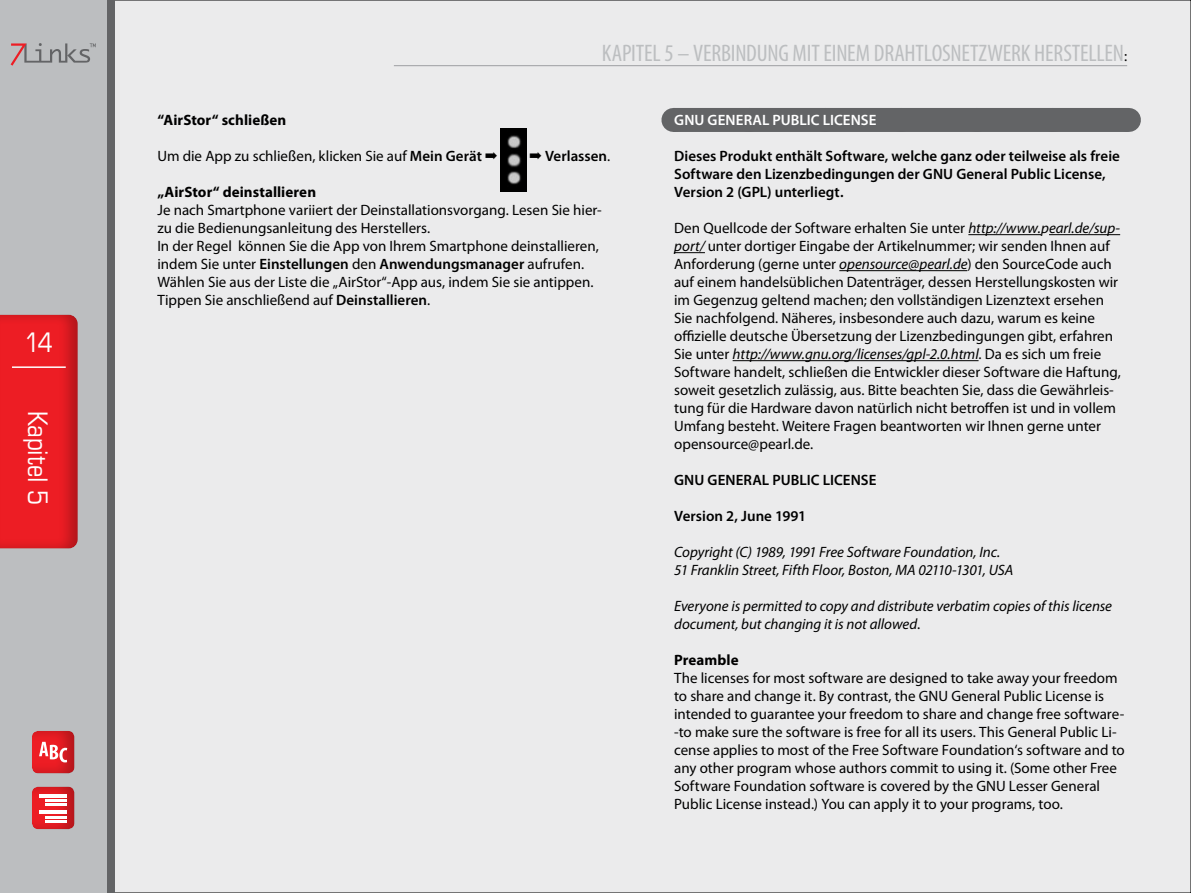
<style>
.page{position:relative;width:1191px;height:893px;background:#ebebec}
.page>*{position:absolute;margin:0;border:0;box-sizing:border-box;transform-origin:0 0}
.t1{font:condensed 27px "Eurostile";letter-spacing:-.01em;color:#fff}
.t2{font:condensed 24px "Myriad Pro";letter-spacing:-.005em;color:#bcbec0}
.t3{font:15px/18px "Myriad Pro";color:#000}
.t4{font:italic 15px/18px "Myriad Pro";letter-spacing:-.005em;color:#000}
.t5{font:600 15px/18px "Myriad Pro";color:#000}
.t6{font:700 15px "Myriad Pro";letter-spacing:.005em;color:#000}
.t7{font:600 15px "Myriad Pro";letter-spacing:.005em;color:#fff}
.s1{font-weight:600}
.s2{font-weight:400}
.s3{font-style:italic}
.s4{font-style:normal}
</style>
<div class="page">
<div style="left:34px;top:0;width:81px;height:893px;background:#636466"></div>
<div style="left:0;top:0;width:106px;height:893px;background:#bcbec0"></div>
<svg style="left:11px;top:43px;width:85px;height:23px"></svg>
<div style="left:0;top:315px;width:81px;height:235px;background:#000;opacity:.25"></div>
<hr style="left:12px;top:366px;width:54px;height:2px;background:#fff">
<div style="left:31px;top:730px;width:46px;height:45px;background:#000;opacity:.25"></div>
<svg style="left:39px;top:742px;width:28px;height:20px"></svg>
<div style="left:31px;top:786px;width:46px;height:43px;background:#000;opacity:.25"></div>
<hr style="left:39px;top:794px;width:28px;height:3px;background:#fff">
<hr style="left:39px;top:811px;width:28px;height:3px;background:#fff">
<hr style="left:45px;top:799px;width:22px;height:2px;background:#fff">
<hr style="left:45px;top:816px;width:22px;height:2px;background:#fff">
<hr style="left:45px;top:803px;width:22px;height:2px;background:#fff">
<hr style="left:45px;top:820px;width:22px;height:2px;background:#fff">
<hr style="left:394px;top:65px;width:733px;height:1px;background:#9d9fa2">
<img style="left:501px;top:128px;width:25px;height:64px">
<div style="left:673px;top:108px;width:455px;height:24px;background:#636466"></div>
<svg style="left:1128px;top:108px;width:1px;height:24px"></svg>
<hr style="left:968px;top:234px;width:73px;height:1px;background:#000">
<hr style="left:1049px;top:234px;width:71px;height:1px;background:#000">
<hr style="left:674px;top:252px;width:31px;height:1px;background:#000">
<hr style="left:839px;top:270px;width:128px;height:1px;background:#000">
<hr style="left:732px;top:360px;width:246px;height:1px;background:#000">
<h1 class="t1" style="left:25px;top:326px;width:30px">14</h1>
<h1 class="t1" style="left:54px;top:410px;width:96px;rotate:90deg">Kapitel 5</h1>
<h2 class="t2" style="left:602px;top:38px;width:20px">KAPITEL</h2>
<h2 class="t2" style="left:664px;top:38px;width:77px">5 – VERBINDUNG</h2>
<h2 class="t2" style="left:792px;top:38px;width:41px">MIT EINEM</h2>
<h2 class="t2" style="left:874px;top:38px;width:11px">DRAHTLOSNETZ</h2>
<h2 class="t2" style="left:987px;top:38px;width:57px">WERK HERSTELLEN</h2>
<p class="t3" style="left:1124px;top:47px;width:5px">:</p>
<p class="t6" style="left:157px;top:110px;width:130px">“AirStor“ schließen</p>
<p class="t3" style="left:157px;top:147px;width:342px">Um die App zu schließen, klicken Sie auf <span class="s1">Mein Gerät</span> ➡</p>
<p class="t5" style="left:529px;top:147px;width:82px">➡ Verlassen<span class="s2">.</span></p>
<p class="t6" style="left:157px;top:182px;width:160px">„AirStor“ deinstallieren</p>
<p class="t3" style="left:157px;top:201px;width:446px">Je nach Smartphone variiert der Deinstallationsvorgang. Lesen Sie hier&shy;zu die Bedienungsanleitung des Herstellers.<br>In der Regel können Sie die App von I hrem Smartphone deinstallieren, indem Sie unter <span class="s1">Einstellungen</span> den <span class="s1">Anwendungsmanager</span> aufrufen.<br>Wählen Sie aus der Liste die „AirStor“-App aus, indem Sie sie antippen.<br>Tippen Sie anschließend auf <span class="s1">Deinstallieren</span>.</p>
<p class="t7" style="left:674px;top:111px;width:204px">GNU GENERAL PUBLIC LICENSE</p>
<p class="t5" style="left:674px;top:147px;width:447px">Dieses Produkt enthält Software, welche ganz oder teilweise als freie<br>Software den Lizenzbedingungen der GNU General Public License,<br>Version 2 (GPL) unterliegt.</p>
<p class="t3" style="left:674px;top:219px;width:448px">Den Quellcode der Software erhalten Sie unter <span class="s3">http://www.pearl.de/sup&shy;port/</span> unter dortiger Eingabe der Artikelnummer; wir senden I hnen auf Anforderung (gerne unter <span class="s3">opensource@pearl.de</span>) den SourceCode auch auf einem handelsüblichen Datenträger, dessen Herstellungskosten wir im Gegenzug geltend machen; den vollständigen Lizenztext ersehen Sie nachfolgend. Näheres, insbesondere auch dazu, warum es keine offizielle deutsche Übersetzung der Lizenzbedingungen gibt, erfahren Sie unter <span class="s3">http://www.gnu.org/licenses/gpl‐2.0.html</span>. Da es sich um freie Software handelt, schließen die Entwickler dieser Software die Haftung, soweit gesetzlich zulässig, aus. Bitte beachten Sie, dass die Gewährleis&shy;tung für die Hardware davon natürlich nicht betroffen ist und in vollem Umfang besteht. Weitere Fragen beantworten wir I hnen gerne unter opensource@pearl.de.</p>
<p class="t5" style="left:674px;top:471px;width:204px">GNU GENERAL PUBLIC LICENSE</p>
<p class="t5" style="left:674px;top:507px;width:133px">Version 2, June 1991</p>
<p class="t4" style="left:674px;top:543px;width:340px">Copyright (C) 1989, 1991 Free Software Foundation, Inc.<br>51 Franklin Street, Fifth Floor, Boston, MA 02110-1301, USA</p>
<p class="t4" style="left:674px;top:597px;width:439px">Everyone is permitted to copy and distribute verbatim copies of this license document, but changing it is not allowed<span class="s4">.</span></p>
<p class="t6" style="left:674px;top:650px;width:66px">Preamble</p>
<p class="t3" style="left:674px;top:669px;width:445px">The licenses for most software are designed to take away your freedom to share and change it. By contrast, the GNUG</p>
<p class="t3" style="left:674px;top:687px;width:452px;text-indent:287px">eneral Public License is intended to guarantee your freedom to share and change free software--to make sure the software is free for all its users. This General Public Li&shy;cense applies to most of the Free Software Foundation‘s software and to any other program whose authors commit to using it. (Some other Free Software Foundation software is covered by the GNUL</p>
<p class="t3" style="left:674px;top:777px;width:427px;text-indent:342px">esser General<br>Public License instead.) You can apply it to your programs, too.</p>
</div>
